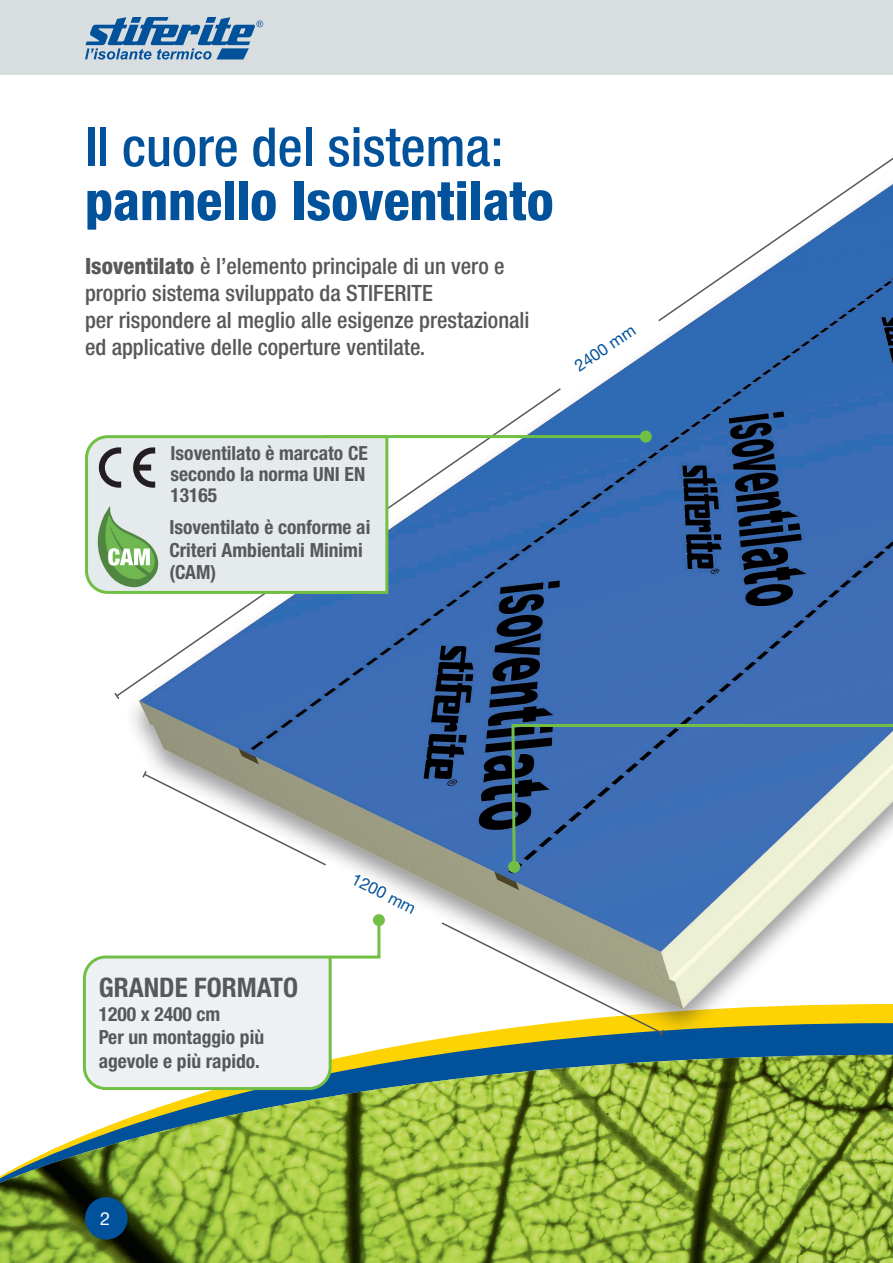
<style>
.page{position:relative;width:893px;height:1263px;background:#fff}
.page>*{position:absolute;margin:0;border:0;box-sizing:border-box;transform-origin:0 0}
.t1{font:800 condensed 54px "Helvetica Neue LT Pro";color:#01519b}
.t2{font:500 condensed 54px "Helvetica Neue LT Pro";color:#01519b}
.t3{font:700 condensed 27px "Helvetica Neue LT Pro";color:#57585a}
.t4{font:500 condensed 22.5px/27px "Helvetica Neue LT Pro";color:#57585a}
.t5{font:700 condensed 19.5px/23.4px "Helvetica Neue LT Pro";color:#57585a}
.t6{font:18px "Helvetica Neue LT Pro";color:#fff}
.t7{font:16.5px "Helvetica Neue LT Pro";color:#01519b}
.s1{font-weight:800}
</style>
<div class="page">
<div style="left:0;top:0;width:893px;height:74px;background:#d8dde0"></div>
<svg style="left:85px;top:17px;width:178px;height:43px"></svg>
<img style="left:0;top:1065px;width:893px;height:198px">
<div style="left:85px;top:1197px;width:43px;height:42px;background:#01519b;border-radius:50%"></div>
<img style="left:114px;top:157px;width:779px;height:908px">
<svg style="left:141px;top:769px;width:187px;height:98px"></svg>
<svg style="left:552px;top:310px;width:113px;height:86px"></svg>
<svg style="left:440px;top:921px;width:225px;height:117px"></svg>
<svg style="left:510px;top:722px;width:383px;height:148px;background:#5c83b1"></svg>
<div style="left:508px;top:861px;width:12px;height:12px;background:#71bf44;border-radius:50%"></div>
<svg style="left:81px;top:917px;width:301px;height:174px"></svg>
<div style="left:373px;top:914px;width:12px;height:12px;background:#71bf44;border-radius:50%"></div>
<hr style="left:323px;top:435px;width:323px;height:3px;background:#71bf44">
<div style="left:640px;top:431px;width:12px;height:12px;background:#71bf44;border-radius:50%"></div>
<svg style="left:85px;top:434px;width:305px;height:161px;background:#dde7e3"></svg>
<svg style="left:133px;top:447px;width:22px;height:41px"></svg>
<svg style="left:99px;top:447px;width:22px;height:41px"></svg>
<svg style="left:98px;top:506px;width:60px;height:81px;background:#a6c79d"></svg>
<h1 class="t2" style="left:85px;top:115px;width:420px">Il cuore del sistema:</h1>
<h1 class="t1" style="left:85px;top:167px;width:470px">pannello Isoventilato</h1>
<p class="t4" style="left:85px;top:252px;width:446px"><span class="s1">Isoventilato</span> è l’elemento principale di un vero e proprio sistema sviluppato da STIFERITE<br>per rispondere al meglio alle esigenze prestazionali ed applicative delle coperture ventilate.</p>
<p class="t7" style="left:571px;top:359px;width:71px;rotate:-34deg">2400 mm</p>
<p class="t5" style="left:170px;top:443px;width:199px;line-height:21px">Isoventilato è marcato CE secondo la norma UNI EN<br>13165</p>
<p class="t5" style="left:169px;top:516px;width:203px;line-height:22.5px">Isoventilato è conforme ai<br>Criteri Ambientali Minimi (CAM)</p>
<p class="t3" style="left:99px;top:971px;width:201px">GRANDE FORMATO</p>
<p class="t5" style="left:99px;top:1002px;width:167px">1200 x 2400 cm<br>Per un montaggio più agevole e più rapido.</p>
<p class="t7" style="left:357px;top:869px;width:71px;rotate:27deg">1200 mm</p>
<p class="t6" style="left:100px;top:1207px;width:12px">2</p>
</div>
